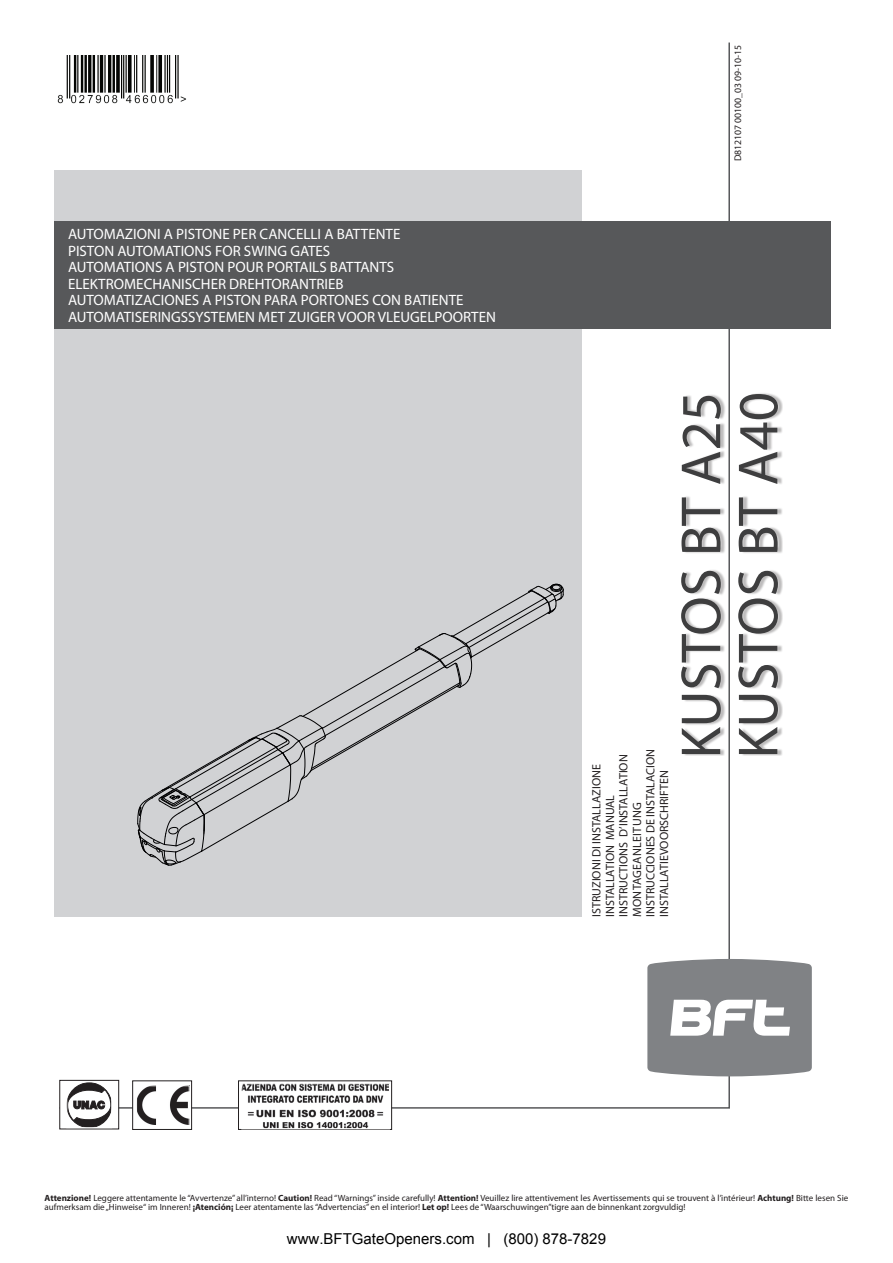
<style>
.page{position:relative;width:893px;height:1263px;background:#fff}
.page>*{position:absolute;margin:0;border:0;box-sizing:border-box;transform-origin:0 0}
.t1{font:57px/57.2px "Myriad Pro";color:#3e3e3f}
.t2{font:15px/16.5px "Myriad Pro";color:#fff}
.t3{font:15px "Arial";color:#000}
.t4{font:12px/13.5px "Myriad Pro";color:#231f20}
.t5{font:9.75px "Myriad Pro";color:#231f20}
.t6{font:9px/9px "Myriad Pro";color:#231f20}
.s1{font-weight:700}
</style>
<div class="page">
<div style="left:54px;top:170px;width:527px;height:747px;background:#d1d2d4"></div>
<div style="left:54px;top:221px;width:777px;height:107px;background:#57585a"></div>
<svg style="left:647px;top:959px;width:165px;height:117px;background:#959699"></svg>
<div style="left:132px;top:1080px;width:60px;height:50px;background:#fff;border:1px solid #231f20"></div>
<img style="left:138px;top:1087px;width:49px;height:37px">
<div style="left:136px;top:1085px;width:53px;height:41px;border:1px solid #fff"></div>
<div style="left:60px;top:1080px;width:59px;height:49px;background:#fff;border:1px solid #231f20"></div>
<div style="left:67px;top:1083px;width:45px;height:44px;background:#231f20;border-radius:50%"></div>
<svg style="left:69px;top:1089px;width:41px;height:32px"></svg>
<div style="left:67px;top:1081px;width:45px;height:47px;border:1px solid #fff"></div>
<div style="left:238px;top:1080px;width:154px;height:50px;background:#fff;border:1px solid #231f20"></div>
<img style="left:244px;top:1085px;width:144px;height:42px">
<div style="left:242px;top:1083px;width:148px;height:46px;border:1px solid #fff"></div>
<img style="left:57px;top:56px;width:129px;height:47px">
<svg style="left:137px;top:584px;width:427px;height:281px"></svg>
<div style="left:683px;top:392px;width:100px;height:364px;background:#231f20;opacity:.3"></div>
<p class="t2" style="left:68px;top:226px;width:429px">AUTOMAZIONI A PISTONE PER CANCELLI A BATTENTE<br>PISTON AUTOMATIONS FOR SWING GATES<br>AUTOMATIONS A PISTON POUR PORTAILS BATTANTS ELEKTROMECHANISCHER DREHTORANTRIEB<br>AUTOMATIZACIONES A PISTON PARA PORTONES CON BATIENTE AUTOMATISERINGSSYSTEMEN MET ZUIGER VOOR VLEUGELPOORTEN</p>
<p class="t5" style="left:732px;top:161px;width:118px;rotate:-90deg">D812107 00100_03 09-10-15</p>
<h3 class="t4" style="left:589px;top:917px;width:170px;rotate:-90deg">ISTRUZIONI DI INSTALLAZIONE<br>INSTALLATION MANUAL<br>INSTRUCTIONS D’INSTALLATION<br>Montageanleitung<br>INSTRUCCIONES DE INSTALACION<br>INSTALLATIEVOORSCHRIFTEN</h3>
<h1 class="t1" style="left:672px;top:758px;width:368px;rotate:-90deg">KUSTOS BT A25<br>KUSTOS BT A40</h1>
<p class="t6" style="left:45px;top:1193px;width:805px"><span class="s1">Attenzione!</span> Leggere attentamente le “Avvertenze” all’interno! <span class="s1">Caution!</span> Read “Warnings” inside carefully! <span class="s1">Attention!</span> Veuillez lire attentivement les Avertissements qui se trouvent à l’intérieur! <span class="s1">Achtung!</span> Bitte lesen Sie aufmerksam die „Hinweise“ im Inneren! <span class="s1">¡Atención¡</span> Leer atentamente las “Advertencias” en el interior! <span class="s1">Let op!</span> Lees de “Waarschuwingen”tigre aan de binnenkant zorgvuldig!</p>
<h2 class="t3" style="left:287px;top:1229px;width:321px">www.BFTGateOpeners.com | (800) 878-7829</h2>
</div>
